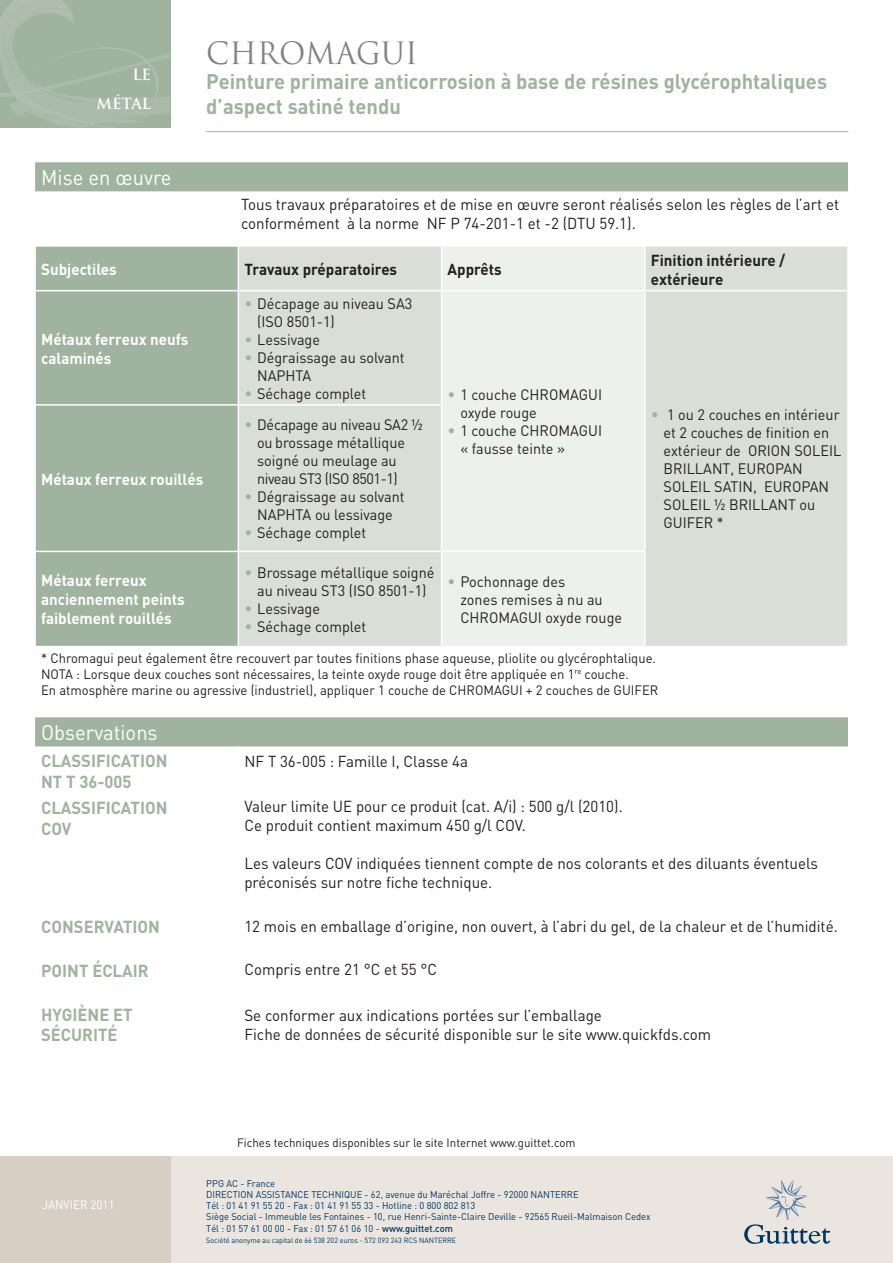
<style>
.page{position:relative;width:893px;height:1263px;background:#fff}
.page>*{position:absolute;margin:0;border:0;box-sizing:border-box;transform-origin:0 0}
.t1{font:30px "Trajan";color:#808285;scale:.96 1}
.t2{font:700 21px/25.2px "DIN";color:#9fb39e;scale:.96 1}
.t3{font:21px "DIN";color:#fff;scale:.96 1}
.TEXTE_BLEU_BOLD_CAPI{font:700 17.25px "DIN";color:#9fb39e;scale:.96 1}
.TEXTE_NOIR{font:15.75px/18.9px "DIN";color:#231f20;scale:.96 1}
.TEXTE_BLANC_BOLD{font:700 15.75px/18.9px "DIN";color:#fff;scale:.96 1}
.TEXTE_NOIR_BOLD{font:700 15.75px/18.9px "DIN";color:#231f20;scale:.96 1}
.TEXTE_NOIR_AVEC_PUCE{font:15px/18px "DIN";color:#231f20;scale:.96 1}
.t4{font:700 15px "Trajan";color:#fff}
.TEXTE_NOIR-2{font:13.5px "DIN";color:#231f20;scale:.96 1}
.t5{font:12px "DIN";color:#231f20;scale:.96 1}
.t6{font:12px "DIN";color:#fff;scale:.96 1}
.t7{font:9.75px "DIN";color:#003667;scale:.96 1}
.t8{font:7.5px "DIN";color:#003667;scale:.96 1}
.s1{font-size:15.75px;color:#9fb39e}
.s2{font-weight:500}
</style>
<div class="page">
<svg style="left:0;top:0;width:170px;height:128px;background:#a3b5a1"></svg>
<hr style="left:206px;top:131px;width:642px;height:1px;background:#9fb39e">
<svg style="left:35px;top:162px;width:813px;height:584px;fill:#9fb39e"></svg>
<div style="left:239px;top:247px;width:608px;height:399px;background:#d9dfd6"></div>
<div style="left:442px;top:247px;width:202px;height:399px;background:#edf1ed"></div>
<hr style="left:34px;top:247px;width:2px;height:43px;background:#fff">
<hr style="left:238px;top:247px;width:1px;height:43px;background:#fff">
<hr style="left:441px;top:247px;width:1px;height:43px;background:#fff">
<hr style="left:644px;top:247px;width:1px;height:43px;background:#fff">
<hr style="left:847px;top:247px;width:2px;height:43px;background:#fff">
<hr style="left:34px;top:290px;width:204px;height:1px;background:#fff">
<hr style="left:34px;top:291px;width:2px;height:113px;background:#fff">
<hr style="left:238px;top:290px;width:204px;height:1px;background:#fff">
<hr style="left:238px;top:291px;width:1px;height:113px;background:#fff">
<hr style="left:442px;top:290px;width:203px;height:1px;background:#fff">
<hr style="left:441px;top:291px;width:1px;height:113px;background:#fff">
<hr style="left:645px;top:290px;width:204px;height:1px;background:#fff">
<hr style="left:644px;top:291px;width:1px;height:114px;background:#fff">
<hr style="left:847px;top:291px;width:2px;height:114px;background:#fff">
<hr style="left:34px;top:404px;width:204px;height:2px;background:#fff">
<hr style="left:34px;top:406px;width:2px;height:145px;background:#fff">
<hr style="left:238px;top:404px;width:204px;height:2px;background:#fff">
<hr style="left:238px;top:406px;width:1px;height:145px;background:#fff">
<hr style="left:441px;top:406px;width:1px;height:145px;background:#fff">
<hr style="left:644px;top:405px;width:1px;height:146px;background:#fff">
<hr style="left:847px;top:405px;width:2px;height:146px;background:#fff">
<hr style="left:34px;top:551px;width:204px;height:1px;background:#fff">
<hr style="left:34px;top:552px;width:2px;height:94px;background:#fff">
<hr style="left:238px;top:551px;width:204px;height:1px;background:#fff">
<hr style="left:238px;top:552px;width:1px;height:94px;background:#fff">
<hr style="left:442px;top:551px;width:203px;height:1px;background:#fff">
<hr style="left:441px;top:552px;width:1px;height:94px;background:#fff">
<hr style="left:644px;top:552px;width:1px;height:94px;background:#fff">
<hr style="left:847px;top:551px;width:2px;height:95px;background:#fff">
<div style="left:0;top:1157px;width:893px;height:106px;background:#eae5de"></div>
<svg style="left:744px;top:1180px;width:86px;height:64px"></svg>
<div style="left:0;top:1157px;width:170px;height:106px;background:#d7cfc4"></div>
<p class="t4" style="left:132px;top:66px;width:20px">LE</p>
<p class="t4" style="left:96px;top:94px;width:56px">MÉTAL</p>
<p class="t3" style="left:41px;top:165px;width:137px">Mise en œuvre</p>
<p class="t1" style="left:206px;top:35px;width:222px">CHROMAGUI</p>
<p class="t2" style="left:206px;top:68px;width:648px">Peinture primaire anticorrosion à base de résines glycérophtaliques d’aspect satiné tendu</p>
<p class="TEXTE_NOIR" style="left:241px;top:195px;width:624px">Tous travaux préparatoires et de mise en œuvre seront réalisés selon les règles de l’art et conformément à la norme NF P 74-201-1 et -2 (DTU 59.1).</p>
<p class="TEXTE_BLANC_BOLD" style="left:41px;top:259px;width:80px">Subjectiles</p>
<p class="TEXTE_NOIR_BOLD" style="left:244px;top:259px;width:161px">Travaux préparatoires</p>
<p class="TEXTE_NOIR_BOLD" style="left:448px;top:259px;width:58px">Apprêts</p>
<p class="TEXTE_NOIR_BOLD" style="left:651px;top:250px;width:142px">Finition intérieure / extérieure</p>
<p class="TEXTE_BLANC_BOLD" style="left:41px;top:329px;width:155px">Métaux ferreux neufs</p>
<p class="TEXTE_BLANC_BOLD" style="left:41px;top:348px;width:75px">calaminés</p>
<p class="TEXTE_BLANC_BOLD" style="left:41px;top:469px;width:170px">Métaux ferreux rouillés</p>
<p class="TEXTE_NOIR_AVEC_PUCE" style="left:257px;top:294px;width:163px;text-indent:-13px"><span class="s1">•</span> Décapage au niveau SA3 (ISO 8501-1)</p>
<p class="TEXTE_NOIR_AVEC_PUCE" style="left:244px;top:330px;width:80px"><span class="s1">•</span> Lessivage</p>
<p class="TEXTE_NOIR_AVEC_PUCE" style="left:257px;top:348px;width:155px;text-indent:-13px"><span class="s1">•</span> Dégraissage au solvant<br>NAPHTA</p>
<p class="TEXTE_NOIR_AVEC_PUCE" style="left:244px;top:384px;width:129px"><span class="s1">•</span> Séchage complet</p>
<p class="TEXTE_NOIR_AVEC_PUCE" style="left:460px;top:385px;width:149px;text-indent:-13px"><span class="s1">•</span> 1 couche CHROMAGUI oxyde rouge</p>
<p class="TEXTE_NOIR_AVEC_PUCE" style="left:460px;top:421px;width:149px;text-indent:-13px"><span class="s1">•</span> 1 couche CHROMAGUI « fausse teinte »</p>
<p class="TEXTE_NOIR_AVEC_PUCE" style="left:257px;top:415px;width:174px;text-indent:-13px"><span class="s1">•</span> Décapage au niveau SA2 ½ ou brossage métallique soigné ou meulage au niveau ST3 (ISO 8501-1)</p>
<p class="TEXTE_NOIR_AVEC_PUCE" style="left:244px;top:487px;width:168px;text-align:center"><span class="s1">•</span> Dégraissage au solvant<br>NAPHTA ou lessivage</p>
<p class="TEXTE_NOIR_AVEC_PUCE" style="left:244px;top:523px;width:129px"><span class="s1">•</span> Séchage complet</p>
<p class="TEXTE_NOIR_AVEC_PUCE" style="left:664px;top:406px;width:187px;text-indent:-13px"><span class="s1">•</span> 1 ou 2 couches en intérieur et 2 couches de finition en extérieur de ORION SOLEIL<br>BRILLANT, EUROPAN<br>SOLEIL SATIN, EUROPAN<br>SOLEIL ½ BRILLANT ou<br>GUIFER *</p>
<p class="TEXTE_BLANC_BOLD" style="left:41px;top:570px;width:151px">Métaux ferreux anciennement peints faiblement rouillés</p>
<p class="TEXTE_NOIR_AVEC_PUCE" style="left:244px;top:563px;width:200px;text-align:center"><span class="s1">•</span> Brossage métallique soigné au niveau ST3 (ISO 8501-1)</p>
<p class="TEXTE_NOIR_AVEC_PUCE" style="left:460px;top:572px;width:170px;text-indent:-13px"><span class="s1">•</span> Pochonnage des<br>zones remises à nu au<br>CHROMAGUI oxyde rouge</p>
<p class="TEXTE_NOIR-2" style="left:41px;top:649px;width:642px">* Chromagui peut également être recouvert par toutes finitions phase aqueuse, pliolite ou glycérophtalique.</p>
<p class="TEXTE_NOIR-2" style="left:41px;top:666px;width:614px">NOTA : Lorsque deux couches sont nécessaires, la teinte oxyde rouge doit être appliquée en 1<sup>re</sup> couche.</p>
<p class="TEXTE_NOIR-2" style="left:41px;top:682px;width:644px">En atmosphère marine ou agressive (industriel), appliquer 1 couche de CHROMAGUI + 2 couches de GUIFER</p>
<p class="t3" style="left:41px;top:720px;width:123px">Observations</p>
<p class="TEXTE_BLEU_BOLD_CAPI" style="left:41px;top:749px;width:133px">CLASSIFICATION</p>
<p class="TEXTE_BLEU_BOLD_CAPI" style="left:41px;top:770px;width:96px">NT T 36-005</p>
<p class="TEXTE_NOIR_AVEC_PUCE" style="left:244px;top:599px;width:80px"><span class="s1">•</span> Lessivage</p>
<p class="TEXTE_NOIR_AVEC_PUCE" style="left:244px;top:617px;width:129px"><span class="s1">•</span> Séchage complet</p>
<p class="TEXTE_NOIR" style="left:244px;top:751px;width:235px">NF T 36-005 : Famille I, Classe 4a</p>
<p class="TEXTE_BLEU_BOLD_CAPI" style="left:41px;top:796px;width:133px">CLASSIFICATION</p>
<p class="TEXTE_BLEU_BOLD_CAPI" style="left:41px;top:817px;width:33px">COV</p>
<p class="TEXTE_NOIR" style="left:244px;top:797px;width:396px">Valeur limite UE pour ce produit (cat. A/i) : 500 g/l (2010).</p>
<p class="TEXTE_NOIR" style="left:244px;top:816px;width:295px">Ce produit contient maximum 450 g/l COV.</p>
<p class="TEXTE_NOIR" style="left:244px;top:854px;width:599px">Les valeurs COV indiquées tiennent compte de nos colorants et des diluants éventuels préconisés sur notre fiche technique.</p>
<p class="TEXTE_BLEU_BOLD_CAPI" style="left:41px;top:916px;width:125px">CONSERVATION</p>
<p class="TEXTE_NOIR" style="left:244px;top:916px;width:620px">12 mois en emballage d’origine, non ouvert, à l’abri du gel, de la chaleur et de l’humidité.</p>
<p class="TEXTE_BLEU_BOLD_CAPI" style="left:41px;top:959px;width:113px">POINT ÉCLAIR</p>
<p class="TEXTE_NOIR" style="left:244px;top:960px;width:202px">Compris entre 21 °C et 55 °C</p>
<p class="TEXTE_BLEU_BOLD_CAPI" style="left:41px;top:1003px;width:97px">HYGIÈNE ET</p>
<p class="TEXTE_BLEU_BOLD_CAPI" style="left:41px;top:1024px;width:81px">SÉCURITÉ</p>
<p class="TEXTE_NOIR" style="left:244px;top:1005px;width:374px">Se conformer aux indications portées sur l’emballage</p>
<p class="TEXTE_NOIR" style="left:244px;top:1024px;width:488px">Fiche de données de sécurité disponible sur le site www.quickfds.com</p>
<p class="t6" style="left:43px;top:1197px;width:77px">JANVIER 2011</p>
<p class="t5" style="left:237px;top:1135px;width:354px">Fiches techniques disponibles sur le site Internet www.guittet.com</p>
<p class="t7" style="left:206px;top:1177px;width:73px">PPG AC - France</p>
<p class="t7" style="left:206px;top:1188px;width:389px">DIRECTION ASSISTANCE TECHNIQUE - 62, avenue du Maréchal Joffre - 92000 NANTERRE</p>
<p class="t7" style="left:206px;top:1199px;width:282px">Tél : 01 41 91 55 20 - Fax : 01 41 91 55 33 - Hotline : 0 800 802 813</p>
<p class="t7" style="left:206px;top:1211px;width:464px">Siège Social - Immeuble les Fontaines - 10, rue Henri-Sainte-Claire Deville - 92565 Rueil-Malmaison Cedex</p>
<p class="t7" style="left:206px;top:1222px;width:258px">Tél : 01 57 61 00 00 - Fax : 01 57 61 06 10 - <span class="s2">www.guittet.com</span></p>
<p class="t8" style="left:206px;top:1235px;width:262px">Société anonyme au capital de 66 538 202 euros - 572 093 243 RCS NANTERRE</p>
</div>
